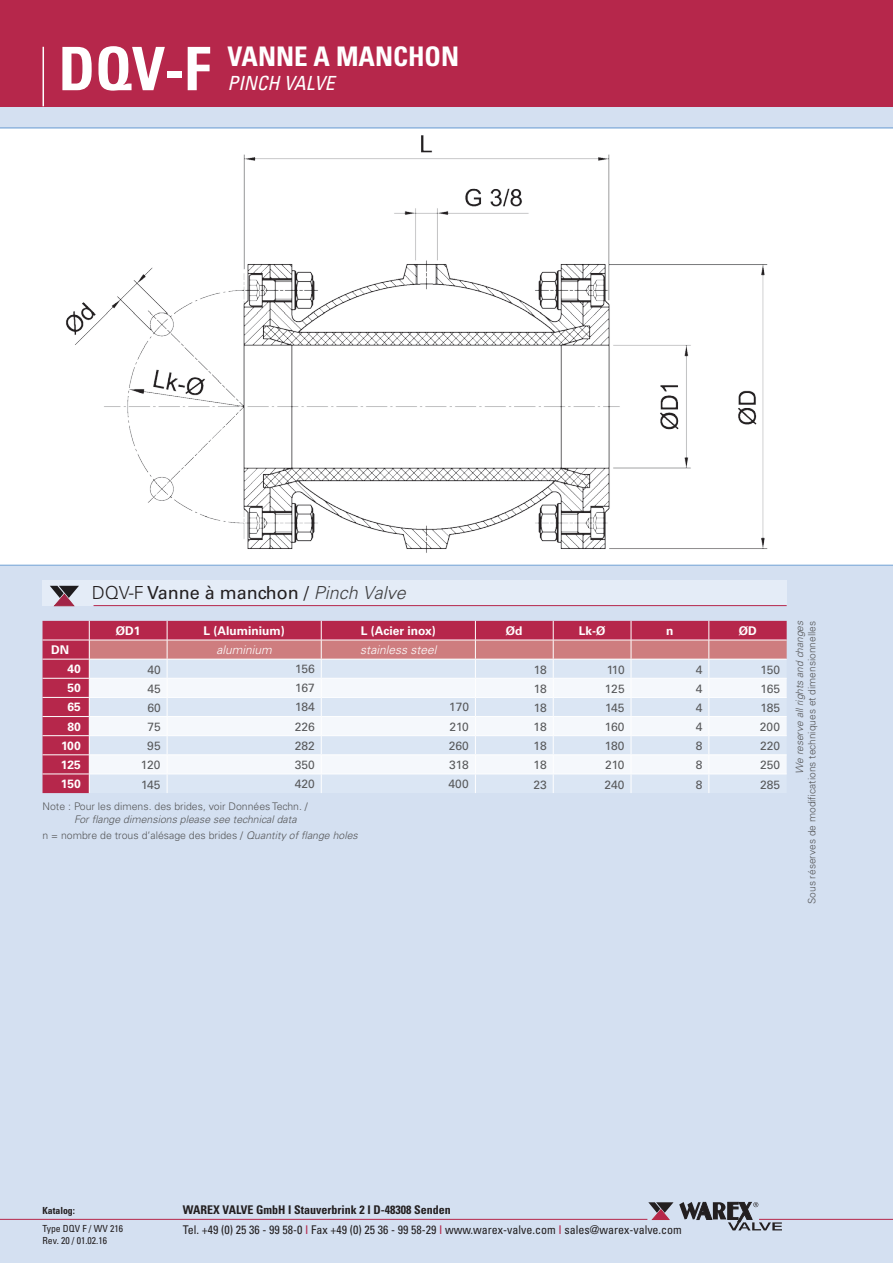
<style>
.page{position:relative;width:893px;height:1263px;background:#d4e0f1}
.page>*{position:absolute;margin:0;border:0;box-sizing:border-box;transform-origin:0 0}
.t1{font:700 condensed 60px "Univers";color:#fff}
.t2{font:700 condensed 27px "Univers";color:#fff}
.t3{font:italic condensed 19.5px "Univers";color:#fff}
.t4{font:18px "Univers";color:#231f20}
.t5{font:condensed 12px/19.5px "Univers";color:#231f20}
.t6{font:12px "Univers";color:#57585a}
.t7{font:700 12px "Univers";color:#fff}
.t8{font:italic 300 12px "Univers";color:#fff}
.t9{font:italic 300 10.5px/15.6px "Univers";color:#57585a}
.t10{font:300 10.5px "Univers";color:#57585a}
.t11{font:300 10.2px "Univers";color:#57585a}
.t12{font:italic 300 10.2px "Univers";color:#57585a}
.t13{font:condensed 9.75px/12px "Univers";color:#231f20}
.t14{font:700 condensed 9.75px "Univers";color:#231f20}
.s1{font-weight:300}
.s2{font-weight:300;font-style:italic;color:#3e3e3f}
.s3{font-style:normal}
.s4{font-weight:700}
.s5{color:#b6274b}
</style>
<div class="page">
<div style="left:0;top:0;width:893px;height:106px;background:#b6274b"></div>
<svg style="left:648px;top:1202px;width:25px;height:17px"></svg>
<svg style="left:679px;top:1202px;width:103px;height:28px"></svg>
<hr style="left:759px;top:1219px;width:134px;height:1px;background:#b6274b">
<hr style="left:0;top:1219px;width:647px;height:1px;background:#b6274b">
<div style="left:43px;top:580px;width:744px;height:26px;background:#e4ecf7"></div>
<svg style="left:50px;top:585px;width:29px;height:22px"></svg>
<svg style="left:50px;top:586px;width:29px;height:20px"></svg>
<hr style="left:94px;top:605px;width:693px;height:1px;background:#b6274b">
<hr style="left:43px;top:47px;width:1px;height:59px;background:#fff">
<div style="left:0;top:128px;width:893px;height:438px;background:#fff"></div>
<div style="left:43px;top:621px;width:46px;height:172px;background:#b6274b"></div>
<hr style="left:43px;top:640px;width:46px;height:1px;background:#fff">
<hr style="left:43px;top:659px;width:46px;height:1px;background:#fff">
<hr style="left:43px;top:678px;width:46px;height:1px;background:#fff">
<hr style="left:43px;top:697px;width:46px;height:1px;background:#fff">
<hr style="left:43px;top:716px;width:46px;height:1px;background:#fff">
<hr style="left:43px;top:735px;width:46px;height:1px;background:#fff">
<hr style="left:43px;top:754px;width:46px;height:1px;background:#fff">
<hr style="left:43px;top:774px;width:46px;height:1px;background:#fff">
<svg style="left:89px;top:621px;width:698px;height:172px"></svg>
<h1 class="t1" style="left:58px;top:32px;width:154px">DQV-F</h1>
<h2 class="t2" style="left:227px;top:39px;width:233px">VANNE A MANCHON</h2>
<h3 class="t3" style="left:227px;top:70px;width:109px">PINCH VALVE</h3>
<h3 class="t4" style="left:92px;top:582px;width:316px"><span class="s1">DQV-F</span> Vanne à manchon <span class="s1">/</span> <span class="s2">Pinch Valve</span></h3>
<p class="t7" style="left:116px;top:624px;width:26px">ØD1</p>
<p class="t7" style="left:204px;top:624px;width:83px">L (Aluminium)</p>
<p class="t7" style="left:361px;top:624px;width:76px">L (Acier inox)</p>
<p class="t7" style="left:506px;top:624px;width:18px">Ød</p>
<p class="t7" style="left:579px;top:624px;width:28px">Lk-Ø</p>
<p class="t7" style="left:666px;top:624px;width:9px">n</p>
<p class="t7" style="left:739px;top:624px;width:19px">ØD</p>
<p class="t7" style="left:51px;top:643px;width:19px">DN</p>
<p class="t8" style="left:217px;top:643px;width:57px">aluminium</p>
<p class="t8" style="left:360px;top:643px;width:78px">stainless steel</p>
<p class="t7" style="left:67px;top:662px;width:15px">40</p>
<p class="t6" style="left:147px;top:662px;width:15px">40</p>
<p class="t6" style="left:295px;top:662px;width:21px">156</p>
<p class="t6" style="left:534px;top:662px;width:15px">18</p>
<p class="t6" style="left:607px;top:662px;width:19px">110</p>
<p class="t6" style="left:696px;top:662px;width:8px">4</p>
<p class="t6" style="left:760px;top:662px;width:21px">150</p>
<p class="t7" style="left:67px;top:681px;width:15px">50</p>
<p class="t6" style="left:147px;top:681px;width:15px">45</p>
<p class="t6" style="left:295px;top:681px;width:21px">167</p>
<p class="t6" style="left:534px;top:681px;width:15px">18</p>
<p class="t6" style="left:605px;top:681px;width:21px">125</p>
<p class="t6" style="left:696px;top:681px;width:8px">4</p>
<p class="t6" style="left:760px;top:681px;width:21px">165</p>
<p class="t7" style="left:67px;top:700px;width:15px">65</p>
<p class="t6" style="left:147px;top:700px;width:15px">60</p>
<p class="t6" style="left:295px;top:700px;width:21px">184</p>
<p class="t6" style="left:449px;top:700px;width:21px">170</p>
<p class="t6" style="left:534px;top:700px;width:15px">18</p>
<p class="t6" style="left:605px;top:700px;width:21px">145</p>
<p class="t6" style="left:696px;top:700px;width:8px">4</p>
<p class="t6" style="left:760px;top:700px;width:21px">185</p>
<p class="t7" style="left:67px;top:719px;width:15px">80</p>
<p class="t6" style="left:147px;top:719px;width:15px">75</p>
<p class="t6" style="left:295px;top:719px;width:22px">226</p>
<p class="t6" style="left:450px;top:719px;width:21px">210</p>
<p class="t6" style="left:534px;top:719px;width:15px">18</p>
<p class="t6" style="left:605px;top:719px;width:21px">160</p>
<p class="t6" style="left:696px;top:719px;width:8px">4</p>
<p class="t6" style="left:760px;top:719px;width:22px">200</p>
<p class="t7" style="left:61px;top:738px;width:21px">100</p>
<p class="t6" style="left:147px;top:739px;width:15px">95</p>
<p class="t6" style="left:295px;top:738px;width:22px">282</p>
<p class="t6" style="left:449px;top:738px;width:22px">260</p>
<p class="t6" style="left:534px;top:739px;width:15px">18</p>
<p class="t6" style="left:605px;top:739px;width:21px">180</p>
<p class="t6" style="left:696px;top:739px;width:8px">8</p>
<p class="t6" style="left:760px;top:739px;width:22px">220</p>
<p class="t7" style="left:61px;top:758px;width:22px">125</p>
<p class="t6" style="left:141px;top:758px;width:21px">120</p>
<p class="t6" style="left:295px;top:757px;width:22px">350</p>
<p class="t6" style="left:449px;top:757px;width:21px">318</p>
<p class="t6" style="left:534px;top:758px;width:15px">18</p>
<p class="t6" style="left:605px;top:758px;width:21px">210</p>
<p class="t6" style="left:696px;top:758px;width:8px">8</p>
<p class="t6" style="left:760px;top:758px;width:22px">250</p>
<p class="t7" style="left:61px;top:777px;width:22px">150</p>
<p class="t6" style="left:141px;top:777px;width:21px">145</p>
<p class="t6" style="left:295px;top:777px;width:22px">420</p>
<p class="t6" style="left:448px;top:777px;width:22px">400</p>
<p class="t6" style="left:533px;top:777px;width:15px">23</p>
<p class="t6" style="left:605px;top:777px;width:22px">240</p>
<p class="t6" style="left:696px;top:777px;width:8px">8</p>
<p class="t6" style="left:760px;top:777px;width:22px">285</p>
<p class="t10" style="left:43px;top:800px;width:267px">Note : Pour les dimens. des brides, voir Données Techn. /</p>
<p class="t9" style="left:43px;top:812px;width:317px;text-indent:32px">For flange dimensions please see technical data<br><span class="s3">n = nombre de trous d‘alésage des brides /</span> Quantity of flange holes</p>
<p class="t12" style="left:793px;top:774px;width:155px;rotate:-90deg">We reserve all rights and changes</p>
<p class="t11" style="left:806px;top:904px;width:285px;rotate:-90deg">Sous réserves de modifications techniques et dimensionnelles</p>
<p class="t14" style="left:43px;top:1204px;width:34px">Katalog:</p>
<p class="t13" style="left:43px;top:1222px;width:82px">Type DQV F / WV 216<br>Rev. 20 / 01.02.16</p>
<p class="t5" style="left:183px;top:1200px;width:501px"><span class="s4">WAREX VALVE GmbH I Stauverbrink 2 I D-48308 Senden<br></span>Tel. +49 (0) 25 36 - 99 58-0 <span class="s5">I</span> Fax +49 (0) 25 36 - 99 58-29 <span class="s5">I</span> www.warex-valve.com <span class="s5">I</span> sales@warex-valve.com</p>
</div>
